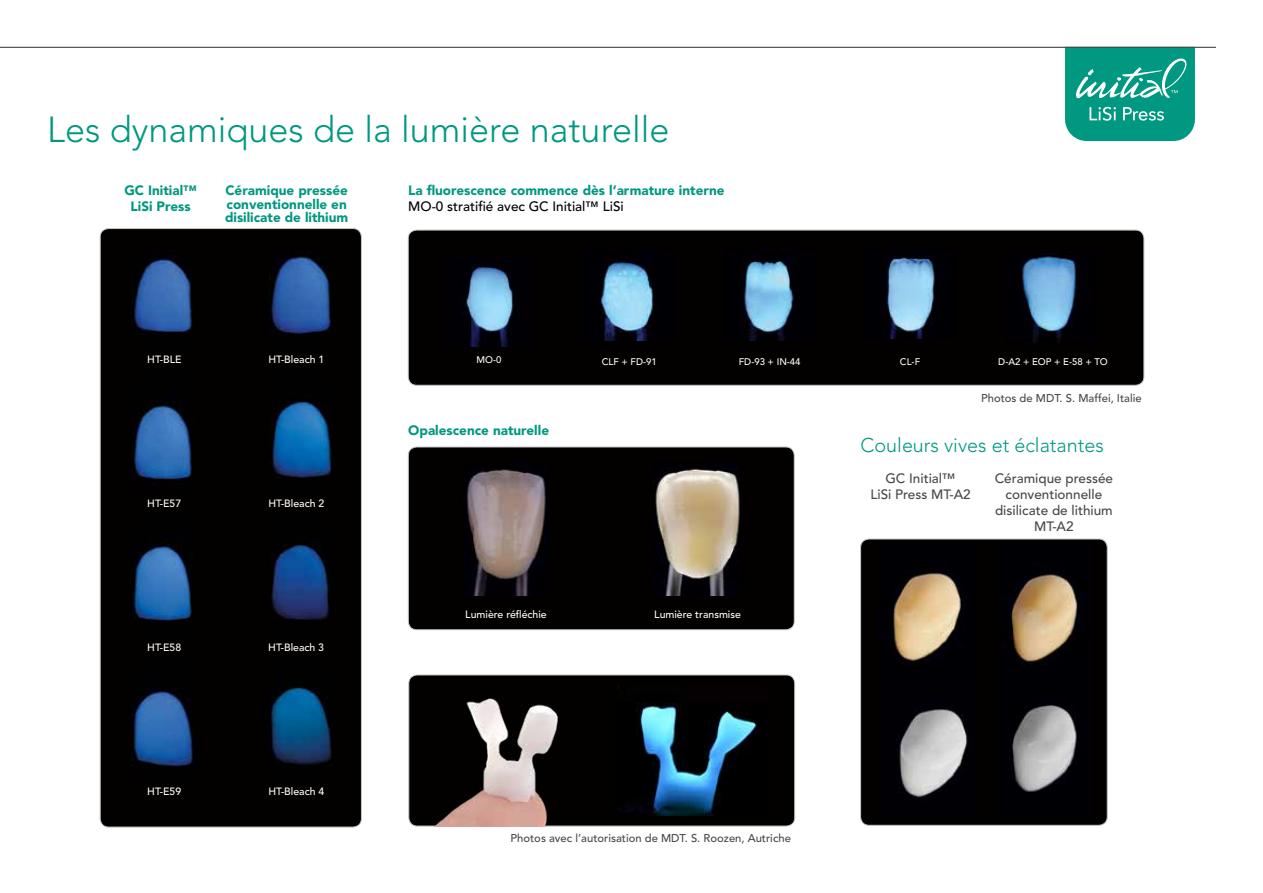
<style>
.page{position:relative;width:1263px;height:893px;background:#fff}
.page>*{position:absolute;margin:0;border:0;box-sizing:border-box;transform-origin:0 0}
.t1{font:300 36px "Avenir LT Pro";color:#009880}
.t2{font:300 19.8px "Avenir LT Pro";color:#009880}
.t3{font:900 13.5px/13.5px "Avenir LT Pro";color:#009880;text-align:center}
.t4{font:500 13.5px/16.2px "Avenir LT Pro";color:#474847;text-align:center}
.t5{font:500 13.5px "Avenir LT Pro";color:#000}
.t6{font:500 11.25px "Avenir LT Pro";color:#474847}
.t7{font:500 10.5px "Avenir LT Pro";color:#fff}
.t8{font:500 9.6px "Avenir LT Pro";color:#fff}
</style>
<div class="page">
<svg style="left:1065px;top:48px;width:130px;height:93px;background:#1fa48f"></svg>
<hr style="left:0;top:47px;width:1216px;height:1px;background:#474847">
<div style="left:408px;top:230px;width:736px;height:155px;background:#030000;border-radius:9px"></div>
<div style="left:408px;top:230px;width:736px;height:156px;border:1px solid #c5c7c7;border-radius:9px"></div>
<img style="left:600px;top:259px;width:54px;height:81px">
<img style="left:460px;top:256px;width:54px;height:91px">
<img style="left:743px;top:249px;width:51px;height:91px">
<img style="left:881px;top:247px;width:61px;height:91px">
<img style="left:1021px;top:251px;width:66px;height:91px">
<div style="left:409px;top:675px;width:386px;height:151px;background:#030000;border-radius:9px"></div>
<img style="left:409px;top:675px;width:228px;height:151px">
<img style="left:618px;top:686px;width:139px;height:130px">
<div style="left:408px;top:447px;width:386px;height:183px;background:#030000;border-radius:9px"></div>
<div style="left:408px;top:447px;width:387px;height:183px;border:1px solid #c5c7c7;border-radius:9px"></div>
<img style="left:465px;top:469px;width:83px;height:126px">
<img style="left:653px;top:467px;width:88px;height:128px">
<div style="left:860px;top:539px;width:247px;height:286px;background:#030000;border-radius:9px"></div>
<div style="left:860px;top:539px;width:247px;height:287px;border:1px solid #c5c7c7;border-radius:9px"></div>
<img style="left:878px;top:570px;width:95px;height:231px">
<img style="left:1001px;top:561px;width:83px;height:232px">
<div style="left:100px;top:229px;width:261px;height:598px;background:#030000;border-radius:9px"></div>
<div style="left:100px;top:228px;width:262px;height:599px;border:1px solid #c5c7c7;border-radius:9px"></div>
<img style="left:132px;top:257px;width:62px;height:78px">
<img style="left:271px;top:251px;width:61px;height:84px">
<img style="left:132px;top:399px;width:61px;height:82px">
<img style="left:270px;top:400px;width:62px;height:78px">
<img style="left:133px;top:535px;width:59px;height:87px">
<img style="left:271px;top:541px;width:59px;height:80px">
<img style="left:132px;top:683px;width:62px;height:84px">
<img style="left:270px;top:681px;width:62px;height:84px">
<h1 class="t1" style="left:47px;top:108px;width:624px">Les dynamiques de la lumière naturelle</h1>
<p class="t3" style="left:408px;top:184px;width:318px">La fluorescence commence dès l’armature interne</p>
<p class="t5" style="left:408px;top:199px;width:217px">MO-0 stratifié avec GC Initial™ LiSi</p>
<p class="t3" style="left:124px;top:182px;width:74px;line-height:16.2px">GC Initial™<br>LiSi Press</p>
<p class="t3" style="left:225px;top:184px;width:125px;text-align:justify">Céramique pressée conventionnelle en disilicate de lithium</p>
<p class="t7" style="left:269px;top:353px;width:57px">HT-Bleach 1</p>
<p class="t7" style="left:147px;top:353px;width:36px">HT-BLE</p>
<p class="t8" style="left:476px;top:354px;width:26px">MO-0</p>
<p class="t8" style="left:602px;top:356px;width:57px">CLF + FD-91</p>
<p class="t8" style="left:739px;top:356px;width:63px">FD-93 + IN-44</p>
<p class="t8" style="left:900px;top:356px;width:22px">CL-F</p>
<p class="t8" style="left:998px;top:356px;width:111px">D-A2 + EOP + E-58 + TO</p>
<p class="t6" style="left:981px;top:392px;width:162px">Photos de MDT. S. Maffei, Italie</p>
<p class="t3" style="left:408px;top:423px;width:142px">Opalescence naturelle</p>
<h2 class="t2" style="left:860px;top:433px;width:245px">Couleurs vives et éclatantes</h2>
<p class="t7" style="left:147px;top:497px;width:35px">HT-E57</p>
<p class="t7" style="left:269px;top:497px;width:57px">HT-Bleach 2</p>
<p class="t4" style="left:870px;top:470px;width:102px">GC Initial™<br>LiSi Press MT-A2</p>
<p class="t4" style="left:995px;top:470px;width:120px">Céramique pressée conventionnelle disilicate de lithium<br>MT-A2</p>
<p class="t7" style="left:465px;top:608px;width:83px">Lumière réfléchie</p>
<p class="t7" style="left:654px;top:608px;width:88px">Lumière transmise</p>
<p class="t7" style="left:147px;top:641px;width:35px">HT-E58</p>
<p class="t7" style="left:268px;top:641px;width:57px">HT-Bleach 3</p>
<p class="t7" style="left:147px;top:785px;width:35px">HT-E59</p>
<p class="t7" style="left:269px;top:785px;width:57px">HT-Bleach 4</p>
<p class="t6" style="left:510px;top:831px;width:282px">Photos avec l’autorisation de MDT. S. Roozen, Autriche</p>
</div>
